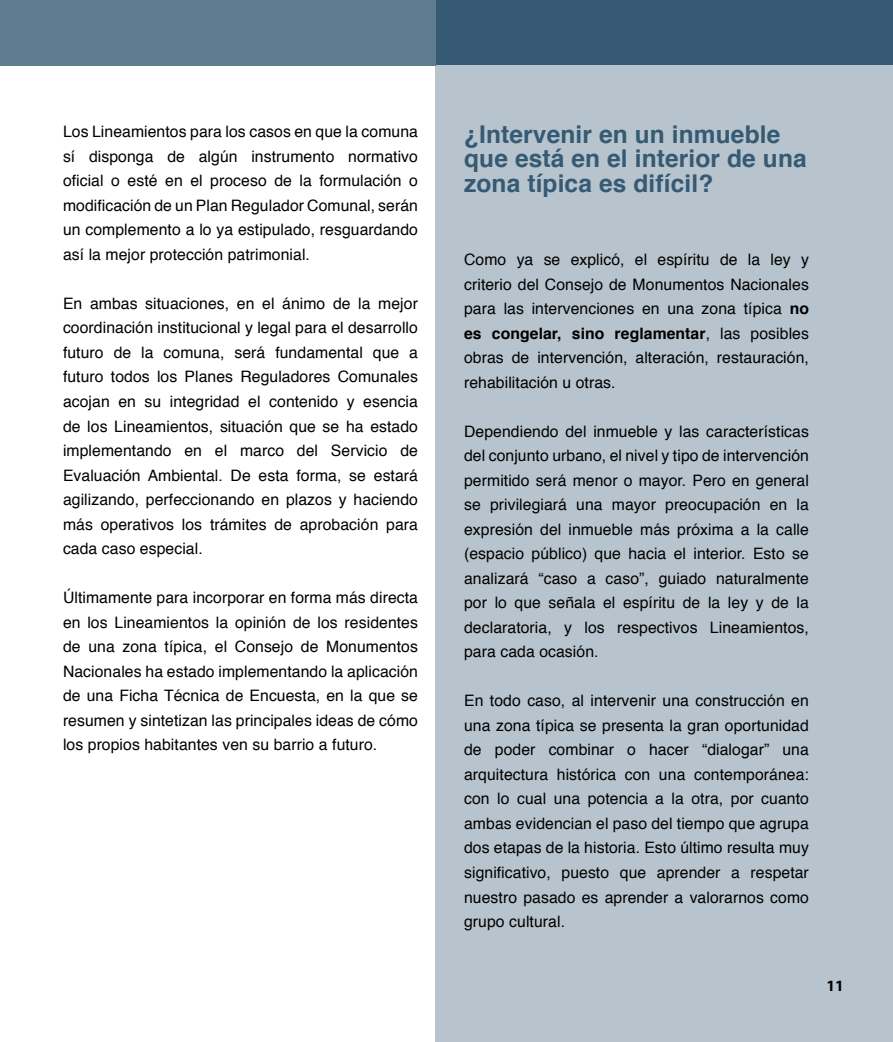
<style>
.page{position:relative;width:893px;height:1042px;background:#fff}
.page>*{position:absolute;margin:0;border:0;box-sizing:border-box;transform-origin:0 0}
.t1{font:700 24.5px/24.5px "Helvetica";letter-spacing:.005em;color:#365a73}
.t2{font:15.75px/24.5px "Helvetica";letter-spacing:.005em;color:#000;text-align:justify}
.t3{font:700 15.75px "Myriad Pro";color:#000}
.s1{font-weight:700}
</style>
<div class="page">
<div style="left:436px;top:0;width:457px;height:65px;background:#365a73"></div>
<div style="left:436px;top:65px;width:457px;height:977px;background:#b7c4cd"></div>
<div style="left:0;top:0;width:436px;height:65px;background:#5e7b8f"></div>
<p class="t2" style="left:63px;top:120px;width:357px">Los Lineamientos para los casos en que la comuna sí disponga de algún instrumento normativo oficial o esté en el proceso de la formulación o modificación de un Plan Regulador Comunal, serán un complemento a lo ya estipulado, resguardando así la mejor protección patrimonial.</p>
<p class="t2" style="left:63px;top:292px;width:356px">En ambas situaciones, en el ánimo de la mejor coordinación institucional y legal para el desarrollo futuro de la comuna, será fundamental que a futuro todos los Planes Reguladores Comunales acojan en su integridad el contenido y esencia de los Lineamientos, situación que se ha estado implementando en el marco del Servicio de Evaluación Ambiental. De esta forma, se estará agilizando, perfeccionando en plazos y haciendo más operativos los trámites de aprobación para cada caso especial.</p>
<p class="t2" style="left:63px;top:586px;width:356px">Últimamente para incorporar en forma más directa en los Lineamientos la opinión de los residentes de una zona típica, el Consejo de Monumentos Nacionales ha estado implementando la aplicación de una Ficha Técnica de Encuesta, en la que se resumen y sintetizan las principales ideas de cómo los propios habitantes ven su barrio a futuro.</p>
<h1 class="t1" style="left:464px;top:122px;width:344px">¿Intervenir en un inmueble que está en el interior de una zona típica es difícil?</h1>
<p class="t2" style="left:464px;top:248px;width:346px">Como ya se explicó, el espíritu de la ley y criterio del Consejo de Monumentos Nacionales para las intervenciones en una zona típica <span class="s1">no es congelar, sino reglamentar</span>, las posibles obras de intervención, alteración, restauración, rehabilitación u otras.</p>
<p class="t2" style="left:464px;top:419px;width:346px">Dependiendo del inmueble y las características del conjunto urbano, el nivel y tipo de intervención permitido será menor o mayor. Pero en general se privilegiará una mayor preocupación en la expresión del inmueble más próxima a la calle (espacio público) que hacia el interior. Esto se analizará “caso a caso”, guiado naturalmente por lo que señala el espíritu de la ley y de la declaratoria, y los respectivos Lineamientos, para cada ocasión.</p>
<p class="t2" style="left:464px;top:689px;width:346px">En todo caso, al intervenir una construcción en una zona típica se presenta la gran oportunidad de poder combinar o hacer “dialogar” una arquitectura histórica con una contemporánea: con lo cual una potencia a la otra, por cuanto ambas evidencian el paso del tiempo que agrupa dos etapas de la historia. Esto último resulta muy significativo, puesto que aprender a respetar nuestro pasado es aprender a valorarnos como grupo cultural.</p>
<p class="t3" style="left:826px;top:975px;width:19px">11</p>
</div>
